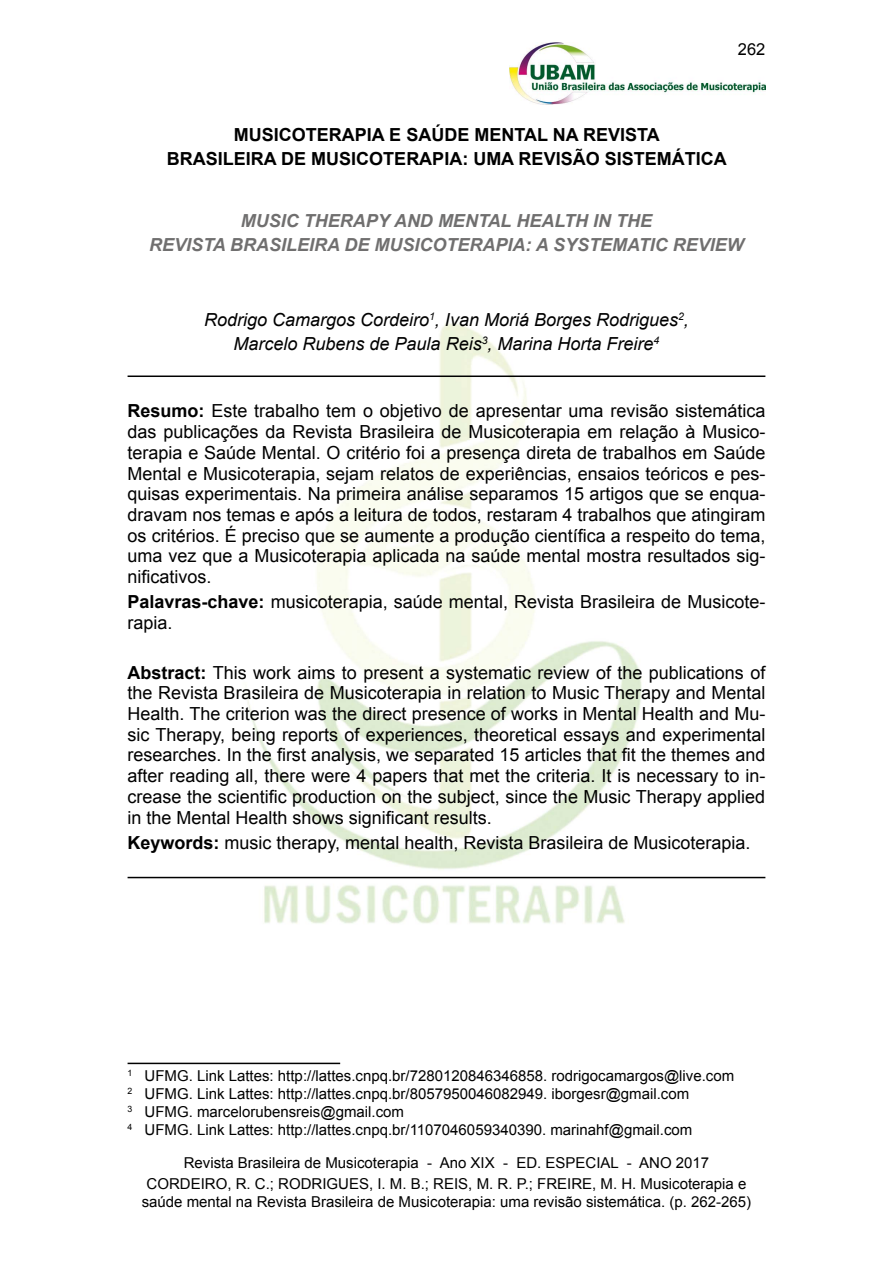
<style>
.page{position:relative;width:893px;height:1263px;background:#fff}
.page>*{position:absolute;margin:0;border:0;box-sizing:border-box;transform-origin:0 0}
.t1{font:18px/20.7px "Arial";color:#000;text-align:justify}
.t2{font:italic 18px/24px "Arial";color:#000;text-align:center}
.t3{font:italic 700 18px/24px "Arial";color:#706f6f;text-align:center}
.t4{font:700 18px "Arial";color:#000}
.t5{font:16.5px "Arial";color:#000}
.t6{font:15px/18px "Arial";color:#000}
.s1{font-weight:700}
</style>
<div class="page">
<img style="left:510px;top:43px;width:255px;height:61px">
<img style="left:237px;top:323px;width:419px;height:601px">
<hr style="left:128px;top:375px;width:637px;height:2px;background:#000">
<hr style="left:128px;top:877px;width:637px;height:1px;background:#000">
<hr style="left:128px;top:1063px;width:212px;height:1px;background:#000">
<p class="t5" style="left:738px;top:38px;width:29px">262</p>
<p class="t4" style="left:234px;top:122px;width:28px">MUSICOTERAPIA</p>
<p class="t4" style="left:389px;top:122px;width:99px">ESAÚDEMENTA</p>
<p class="t4" style="left:537px;top:122px;width:71px">L NA REVISTA</p>
<p class="t4" style="left:167px;top:146px;width:25px">BRASI</p>
<p class="t4" style="left:223px;top:146px;width:23px">LEIRA</p>
<p class="t4" style="left:281px;top:146px;width:58px">DE MUSICOTERAPIA</p>
<p class="t4" style="left:462px;top:146px;width:26px">: UMA</p>
<p class="t4" style="left:519px;top:146px;width:12px">REVIS</p>
<p class="t4" style="left:573px;top:146px;width:44px">ÃO SISTEM</p>
<p class="t4" style="left:672px;top:146px;width:25px">ÁTICA</p>
<p class="t3" style="left:149px;top:209px;width:596px">MUSIC THERAPY AND MENTAL HEALTH IN THE<br>REVISTA BRASILEIRA DE MUSICOTERAPIA: A SYSTEMATIC REVIEW</p>
<p class="t2" style="left:204px;top:308px;width:486px">Rodrigo Camargos Cordeiro<sup>1</sup>, Ivan Moriá Borges Rodrigues<sup>2</sup>,<br>Marcelo Rubens de Paula Reis<sup>3</sup>, Marina Horta Freire<sup>4</sup></p>
<p class="t1" style="left:128px;top:401px;width:639px"><span class="s1">RESUMO:</span> Este trabalho tem o objetivo de apresentar uma revisão sistemática das publicações da Revista Brasileira de Musicoterapia em relação à Musico&shy;terapia e Saúde Mental. O critério foi a presença direta de trabalhos em Saúde Mental e Musicoterapia, sejam relatos de experiências, ensaios teóricos e pes&shy;quisas experimentais. Na primeira análise separamos 15 artigos que se enqua&shy;dravam nos temas e após a leitura de todos, restaram 4 trabalhos que atingiram os critérios. É preciso que se aumente a produção científica a respeito do tema, uma vez que a Musicoterapia aplicada na saúde mental mostra resultados sig&shy;nificativos.</p>
<p class="t1" style="left:128px;top:591px;width:639px"><span class="s1">PALAVRAS-CHAVE:</span> musicoterapia, saúde mental, Revista Brasileira de Musicote&shy;rapia.</p>
<p class="t1" style="left:128px;top:662px;width:639px"><span class="s1">ABSTRACT:</span> This work aims to present a systematic review of the publications of the Revista Brasileira de Musicoterapia in relation to Music Therapy and Mental Health. The criterion was the direct presence of works in Mental Health and Mu&shy;sic Therapy, being reports of experiences, theoretical essays and experimental researches. In the first analysis, we separated 15 articles that fit the themes and after reading all, there were 4 papers that met the criteria. It is necessary to in&shy;crease the scientific production on the subject, since the Music Therapy applied in the Mental Health shows significant results.</p>
<p class="t1" style="left:128px;top:832px;width:624px"><span class="s1">KEYWORDS:</span> music therapy, mental health, Revista Brasileira de Musicoterapia.</p>
<p class="t6" style="left:128px;top:1067px;width:608px"><sup>1</sup> UFMG. Link Lattes: http://lattes.cnpq.br/7280120846346858. rodrigocamargos@live.com <sup>2</sup> UFMG. Link Lattes: http://lattes.cnpq.br/8057950046082949. iborgesr@gmail.com<br><sup>3</sup> UFMG. marcelorubensreis@gmail.com<br><sup>4</sup> UFMG. Link Lattes: http://lattes.cnpq.br/1107046059340390. marinahf@gmail.com</p>
<p class="t6" style="left:142px;top:1175px;width:611px;text-align:center">CORDEIRO, R. C.; RODRIGUES, I. M. B.; REIS, M. R. P.; FREIRE, M. H. Musicoterapia e saúde mental na Revista Brasileira de Musicoterapia: uma revisão sistemática. (p. 262-265)</p>
<p class="t6" style="left:184px;top:1153px;width:527px">Revista Brasileira de Musicoterapia - Ano XIX - ED. ESPECIAL - ANO 2017</p>
</div>
